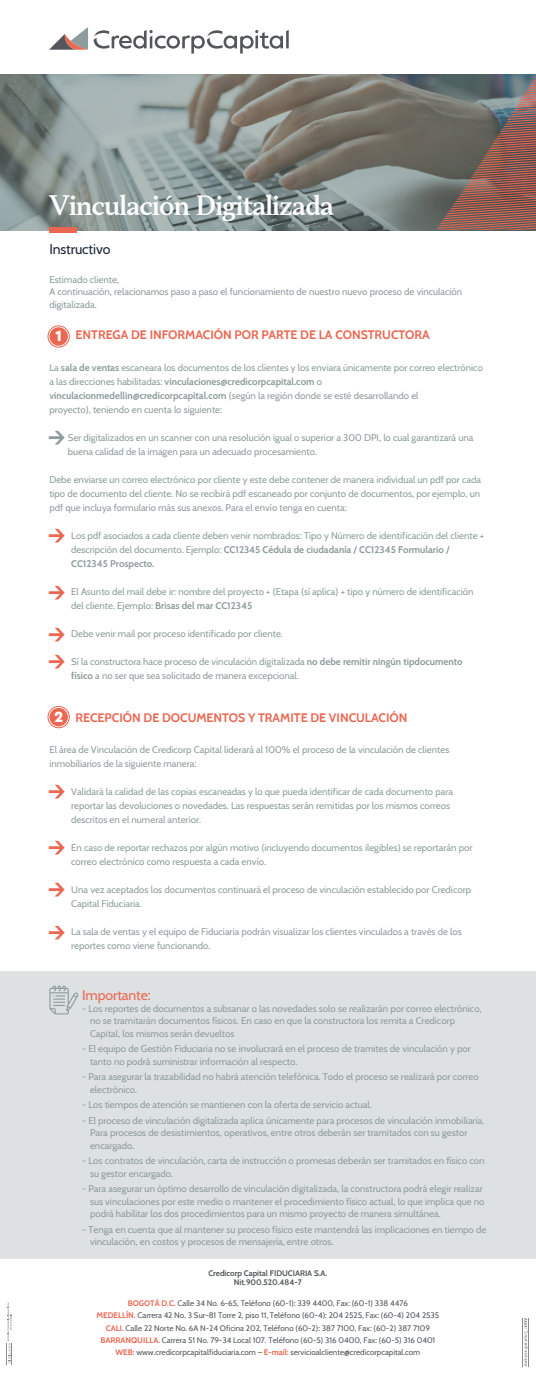
<style>
.page{position:relative;width:536px;height:1386px;background:#fff}
.page>*{position:absolute;margin:0;border:0;box-sizing:border-box;transform-origin:0 0}
.t1{font:500 25.38px "TT Jenevers";letter-spacing:-.03em;color:#fff}
.t2{font:900 18.03px/27.1px "DIN Pro";color:#ea6752;scale:.93 1}
.t3{font:900 18.03px "DIN Pro";color:#8f9c9d;scale:.93 1}
.t4{font:900 15.58px "Cera Pro";color:#fff}
.t5{font:14px "Cabin";letter-spacing:-.01em;color:#1b2639}
.t6{font:14px "Cabin";letter-spacing:-.01em;color:#ea6752}
.t7{font:700 12.25px "Cabin";color:#ea6752}
.t8{font:9.62px/14px "Cabin";color:#8f9c9d}
.t9{font:8.05px/12.2px "Cabin";color:#54565b;text-align:center}
.t10{font:700 8.05px/8.8px "Cabin";color:#54565b;text-align:center}
.s1{font-weight:700}
.s2{font-weight:700;color:#ea6752}
</style>
<div class="page">
<svg style="left:49px;top:27px;width:39px;height:23px"></svg>
<svg style="left:94px;top:30px;width:194px;height:24px"></svg>
<div style="left:0;top:971px;width:536px;height:287px;background:#dde1e1"></div>
<svg style="left:6px;top:1302px;width:6px;height:62px"></svg>
<hr style="left:522px;top:1317px;width:1px;height:49px;background:#898b8f">
<hr style="left:528px;top:1317px;width:1px;height:49px;background:#898b8f">
<svg style="left:523px;top:1318px;width:4px;height:48px"></svg>
<svg style="left:0;top:75px;width:536px;height:156px;background:#838b87"></svg>
<svg style="left:436px;top:76px;width:100px;height:154px;background:#7a645e"></svg>
<div style="left:49px;top:227px;width:28px;height:5px;background:#ea6752"></div>
<div style="left:49px;top:327px;width:19px;height:19px;background:#ea6752;border-radius:50%"></div>
<div style="left:48px;top:325px;width:22px;height:22px;border:1px solid #ea6752;border-radius:50%"></div>
<div style="left:49px;top:708px;width:19px;height:18px;background:#ea6752;border-radius:50%"></div>
<div style="left:48px;top:706px;width:22px;height:22px;border:1px solid #ea6752;border-radius:50%"></div>
<svg style="left:49px;top:985px;width:30px;height:29px"></svg>
<h1 class="t1" style="left:49px;top:188px;width:286px">Vinculación Digitalizada</h1>
<h3 class="t5" style="left:49px;top:238px;width:63px">Instructivo</h3>
<p class="t8" style="left:49px;top:273px;width:414px;line-height:12.2px">Estimado cliente,<br>A continuación, relacionamos paso a paso el funcionamiento de nuestro nuevo proceso de vinculación digitalizada.</p>
<p class="t7" style="left:76px;top:325px;width:355px">ENTREGA DE INFORMACIÓN POR PARTE DE LA CONSTRUCTORA</p>
<p class="t8" style="left:49px;top:360px;width:435px">La <span class="s1">sala de ventas</span> escaneara los documentos de los clientes y los enviara únicamente por correo electrónico a las direcciones habilitadas: <span class="s1">vinculaciones@credicorpcapital.com</span> o <span class="s1">vinculacionmedellin@credicorpcapital.com</span> (según la región donde se esté desarrollando el<br>proyecto), teniendo en cuenta lo siguiente:</p>
<p class="t8" style="left:68px;top:430px;width:407px">Ser digitalizados en un scanner con una resolución igual o superior a 300 DPI, lo cual garantizará una buena calidad de la imagen para un adecuado procesamiento.</p>
<p class="t8" style="left:49px;top:472px;width:433px;text-align:justify">Debe enviarse un correo electrónico por cliente y este debe contener de manera individual un pdf por cada tipo de documento del cliente. No se recibirá pdf escaneado por conjunto de documentos, por ejemplo, un pdf que incluya formulario más sus anexos. Para el envío tenga en cuenta:</p>
<p class="t8" style="left:71px;top:528px;width:414px">Los pdf asociados a cada cliente deben venir nombrados: Tipo y Número de identificación del cliente + descripción del documento. Ejemplo: <span class="s1">CC12345 Cédula de ciudadanía / CC12345 Formulario /<br>CC12345 Prospecto.</span></p>
<p class="t8" style="left:71px;top:584px;width:403px">El Asunto del mail debe ir: nombre del proyecto + (Etapa (sí aplica) + tipo y número de identificación del cliente. Ejemplo: <span class="s1">Brisas del mar CC12345</span></p>
<p class="t8" style="left:71px;top:626px;width:213px">Debe venir mail por proceso identificado por cliente.</p>
<p class="t8" style="left:71px;top:654px;width:393px">Sí la constructora hace proceso de vinculación digitalizada <span class="s1">no debe remitir ningún tipdocumento físico</span> a no ser que sea solicitado de manera excepcional.</p>
<h3 class="t4" style="left:55px;top:325px;width:8px">1</h3>
<h2 class="t3" style="left:48px;top:424px;width:20px">→</h2>
<h2 class="t2" style="left:48px;top:520px;width:20px">→</h2>
<h2 class="t2" style="left:48px;top:577px;width:20px">→</h2>
<h2 class="t2" style="left:48px;top:619px;width:20px">→ →</h2>
<p class="t7" style="left:76px;top:707px;width:333px">RECEPCIÓN DE DOCUMENTOS Y TRAMITE DE VINCULACIÓN</p>
<p class="t8" style="left:49px;top:742px;width:401px">El área de Vinculación de Credicorp Capital liderará al 100% el proceso de la vinculación de clientes inmobiliarios de la siguiente manera:</p>
<p class="t8" style="left:71px;top:784px;width:383px">Validará la calidad de las copias escaneadas y lo que pueda identificar de cada documento para reportar las devoluciones o novedades. Las respuestas serán remitidas por los mismos correos descritos en el numeral anterior.</p>
<p class="t8" style="left:71px;top:840px;width:402px">En caso de reportar rechazos por algún motivo (incluyendo documentos ilegibles) se reportarán por correo electrónico como respuesta a cada envío.</p>
<p class="t8" style="left:71px;top:882px;width:401px">Una vez aceptados los documentos continuará el proceso de vinculación establecido por Credicorp<br>Capital Fiduciaria.</p>
<p class="t8" style="left:71px;top:924px;width:392px">La sala de ventas y el equipo de Fiduciaria podrán visualizar los clientes vinculados a través de los reportes como viene funcionando.</p>
<h3 class="t4" style="left:54px;top:706px;width:11px">2</h3>
<h2 class="t2" style="left:48px;top:775px;width:20px">→</h2>
<h2 class="t2" style="left:48px;top:832px;width:20px">→</h2>
<h2 class="t2" style="left:48px;top:874px;width:20px">→</h2>
<h2 class="t2" style="left:48px;top:917px;width:20px">→</h2>
<h3 class="t6" style="left:82px;top:983px;width:70px">Importante:</h3>
<p class="t8" style="left:90px;top:1001px;width:393px;line-height:12.2px;text-indent:-8px">- Los reportes de documentos a subsanar o las novedades solo se realizarán por correo electrónico, no se tramitarán documentos físicos. En caso en que la constructora los remita a Credicorp<br>Capital, los mismos serán devueltos</p>
<p class="t8" style="left:90px;top:1042px;width:382px;line-height:12.2px;text-indent:-8px">- El equipo de Gestión Fiduciaria no se involucrará en el proceso de tramites de vinculación y por tanto no podrá suministrar información al respecto.</p>
<p class="t8" style="left:90px;top:1070px;width:390px;line-height:12.2px;text-indent:-8px">- Para asegurar la trazabilidad no habrá atención telefónica. Todo el proceso se realizará por correo electrónico.</p>
<p class="t8" style="left:82px;top:1097px;width:291px">- Los tiempos de atención se mantienen con la oferta de servicio actual.</p>
<p class="t8" style="left:90px;top:1113px;width:395px;line-height:12.2px;text-indent:-8px">- El proceso de vinculación digitalizada aplica únicamente para procesos de vinculación inmobiliaria.<br>Para procesos de desistimientos, operativos, entre otros deberán ser tramitados con su gestor encargado.</p>
<p class="t8" style="left:90px;top:1154px;width:396px;line-height:12.2px;text-indent:-8px">- Los contratos de vinculación, carta de instrucción o promesas deberán ser tramitados en físico con su gestor encargado.</p>
<p class="t8" style="left:90px;top:1182px;width:396px;line-height:12.2px;text-indent:-8px">- Para asegurar un óptimo desarrollo de vinculación digitalizada, la constructora podrá elegir realizar sus vinculaciones por este medio o mantener el procedimiento físico actual, lo que implica que no podrá habilitar los dos procedimientos para un mismo proyecto de manera simultánea.</p>
<p class="t8" style="left:90px;top:1222px;width:397px;line-height:12.2px;text-indent:-8px">- Tenga en cuenta que al mantener su proceso físico este mantendrá las implicaciones en tiempo de vinculación, en costos y procesos de mensajería, entre otros.</p>
<p class="t10" style="left:208px;top:1268px;width:120px">Credicorp Capital FIDUCIARIA S.A.<br>Nit.900.520.484-7</p>
<p class="t9" style="left:96px;top:1296px;width:344px"><span class="s2">BOGOTÁ D.C.</span> Calle 34 No. 6-65, Teléfono (60-1): 339 4400, Fax: (60-1) 338 4476<br><span class="s2">MEDELLÍN.</span> Carrera 42 No. 3 Sur-81 Torre 2, piso 11, Teléfono (60-4): 204 2525, Fax: (60-4) 204 2535<br><span class="s2">CALI.</span> Calle 22 Norte No. 6A N-24 Oficina 202, Teléfono (60-2): 387 7100, Fax: (60-2) 387 7109<br><span class="s2">BARRANQUILLA.</span> Carrera 51 No. 79-34 Local 107. Teléfono (60-5) 316 0400, Fax: (60-5) 316 0401<br><span class="s2">WEB:</span> www.credicorpcapitalfiduciaria.com – <span class="s2">E-mail:</span> servicioalcliente@credicorpcapital.com</p>
</div>
